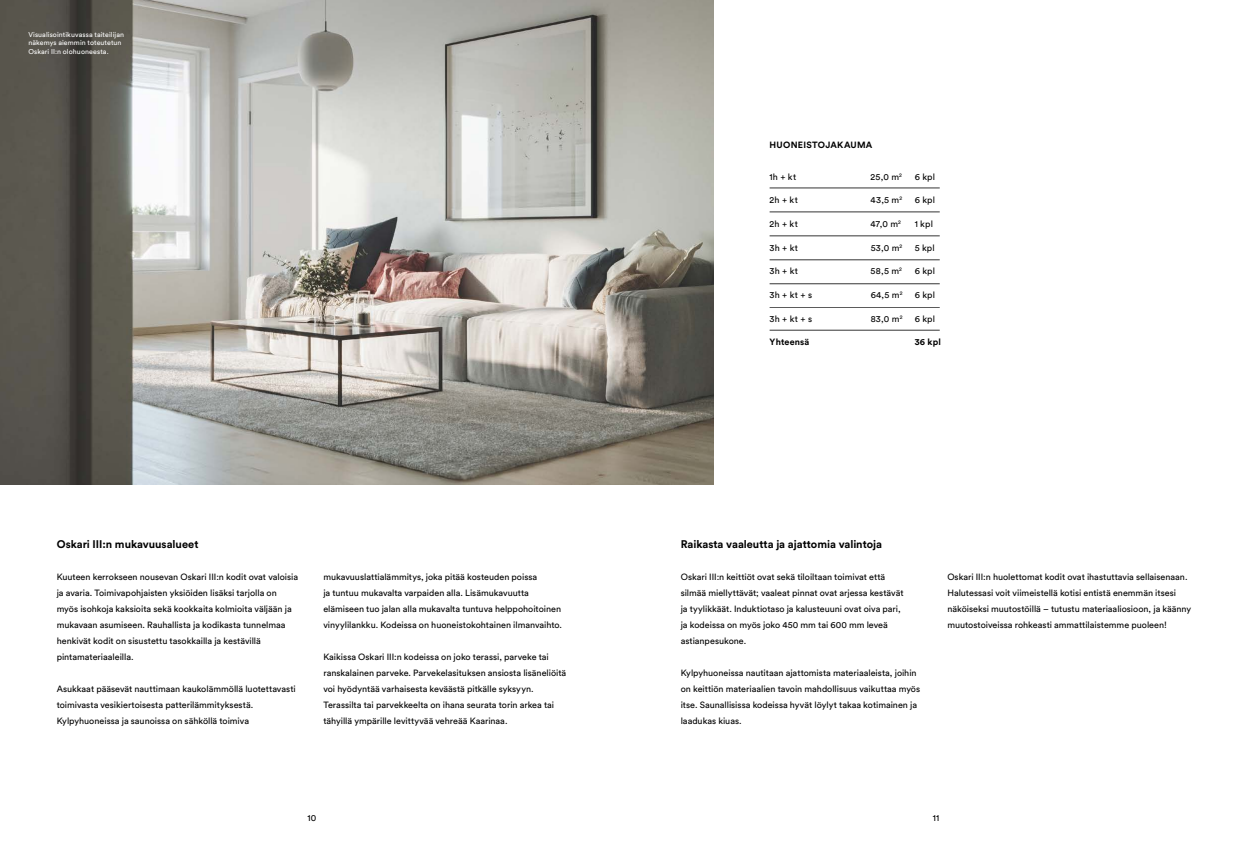
<style>
.page{position:relative;width:1248px;height:842px;background:#fff}
.page>*{position:absolute;margin:0;border:0;box-sizing:border-box;transform-origin:0 0}
.t1{font:700 11px "Circular Pro";letter-spacing:-.005em;color:#000}
.t2{font:9px/16px "Circular Pro";color:#000}
.t3{font:700 9px "Circular Pro";letter-spacing:.025em;color:#000}
.t4{font:7px/8.4px "Circular Pro";letter-spacing:.01em;color:#fff}
</style>
<div class="page">
<img style="left:0;top:0;width:713px;height:484px">
<hr style="left:769px;top:212px;width:170px;height:1px;background:#000">
<hr style="left:769px;top:236px;width:170px;height:1px;background:#000">
<hr style="left:769px;top:260px;width:170px;height:1px;background:#000">
<hr style="left:769px;top:284px;width:170px;height:1px;background:#000">
<hr style="left:769px;top:307px;width:170px;height:1px;background:#000">
<hr style="left:769px;top:330px;width:170px;height:1px;background:#000">
<hr style="left:769px;top:188px;width:170px;height:1px;background:#000">
<p class="t4" style="left:28px;top:30px;width:97px">Visualisointikuvassa taiteilijan näkemys aiemmin toteutetun<br>Oskari II:n olohuoneesta.</p>
<p class="t3" style="left:769px;top:139px;width:104px">HUONEISTOJAKAUMA</p>
<p class="t2" style="left:769px;top:168px;width:28px">1h + kt</p>
<p class="t2" style="left:870px;top:168px;width:33px">25,0 m<sup>2</sup></p>
<p class="t2" style="left:914px;top:168px;width:22px">6 kpl</p>
<p class="t2" style="left:769px;top:192px;width:30px">2h + kt</p>
<p class="t2" style="left:870px;top:192px;width:33px">43,5 m<sup>2</sup></p>
<p class="t2" style="left:914px;top:192px;width:22px">6 kpl</p>
<p class="t2" style="left:769px;top:216px;width:30px">2h + kt</p>
<p class="t2" style="left:870px;top:216px;width:32px">47,0 m<sup>2</sup></p>
<p class="t2" style="left:914px;top:216px;width:20px">1 kpl</p>
<p class="t2" style="left:769px;top:239px;width:30px">3h + kt</p>
<p class="t2" style="left:870px;top:239px;width:33px">53,0 m<sup>2</sup></p>
<p class="t2" style="left:914px;top:239px;width:22px">5 kpl</p>
<p class="t2" style="left:769px;top:263px;width:30px">3h + kt</p>
<p class="t2" style="left:870px;top:263px;width:33px">58,5 m<sup>2</sup></p>
<p class="t2" style="left:914px;top:263px;width:22px">6 kpl</p>
<p class="t2" style="left:769px;top:287px;width:44px">3h + kt + s</p>
<p class="t2" style="left:870px;top:287px;width:33px">64,5 m<sup>2</sup></p>
<p class="t2" style="left:914px;top:287px;width:22px">6 kpl</p>
<p class="t2" style="left:769px;top:310px;width:44px">3h + kt + s</p>
<p class="t2" style="left:870px;top:310px;width:33px">83,0 m<sup>2</sup></p>
<p class="t2" style="left:914px;top:310px;width:22px">6 kpl</p>
<p class="t3" style="left:769px;top:336px;width:41px">Yhteensä</p>
<p class="t3" style="left:914px;top:336px;width:28px">36 kpl</p>
<p class="t1" style="left:57px;top:537px;width:143px">Oskari III:n mukavuusalueet</p>
<p class="t2" style="left:57px;top:568px;width:243px">Kuuteen kerrokseen nousevan Oskari III:n kodit ovat valoisia ja avaria. Toimivapohjaisten yksiöiden lisäksi tarjolla on myös isohkoja kaksioita sekä kookkaita kolmioita väljään ja mukavaan asumiseen. Rauhallista ja kodikasta tunnelmaa henkivät kodit on sisustettu tasokkailla ja kestävillä pintamateriaaleilla.</p>
<p class="t2" style="left:57px;top:680px;width:240px">Asukkaat pääsevät nauttimaan kaukolämmöllä luotettavasti toimivasta vesikiertoisesta patterilämmityksestä.<br>Kylpyhuoneissa ja saunoissa on sähköllä toimiva</p>
<p class="t2" style="left:323px;top:568px;width:240px">mukavuuslattialämmitys, joka pitää kosteuden poissa<br>ja tuntuu mukavalta varpaiden alla. Lisämukavuutta elämiseen tuo jalan alla mukavalta tuntuva helppohoitoinen vinyylilankku. Kodeissa on huoneistokohtainen ilmanvaihto.</p>
<p class="t2" style="left:323px;top:648px;width:244px">Kaikissa Oskari III:n kodeissa on joko terassi, parveke tai ranskalainen parveke. Parvekelasituksen ansiosta lisäneliöitä voi hyödyntää varhaisesta keväästä pitkälle syksyyn.<br>Terassilta tai parvekkeelta on ihana seurata torin arkea tai tähyillä ympärille levittyvää vehreää Kaarinaa.</p>
<p class="t1" style="left:680px;top:537px;width:203px">Raikasta vaaleutta ja ajattomia valintoja</p>
<p class="t2" style="left:680px;top:568px;width:224px">Oskari III:n keittiöt ovat sekä tiloiltaan toimivat että silmää miellyttävät; vaaleat pinnat ovat arjessa kestävät ja tyylikkäät. Induktiotaso ja kalusteuuni ovat oiva pari, ja kodeissa on myös joko 450 mm tai 600 mm leveä astianpesukone.</p>
<p class="t2" style="left:680px;top:664px;width:241px">Kylpyhuoneissa nautitaan ajattomista materiaaleista, joihin on keittiön materiaalien tavoin mahdollisuus vaikuttaa myös itse. Saunallisissa kodeissa hyvät löylyt takaa kotimainen ja laadukas kiuas.</p>
<p class="t2" style="left:947px;top:568px;width:245px">Oskari III:n huolettomat kodit ovat ihastuttavia sellaisenaan.<br>Halutessasi voit viimeistellä kotisi entistä enemmän itsesi näköiseksi muutostöillä – tutustu materiaaliosioon, ja käänny muutostoiveissa rohkeasti ammattilaistemme puoleen!</p>
<p class="t2" style="left:307px;top:809px;width:10px">10</p>
<p class="t2" style="left:932px;top:809px;width:8px">11</p>
</div>
